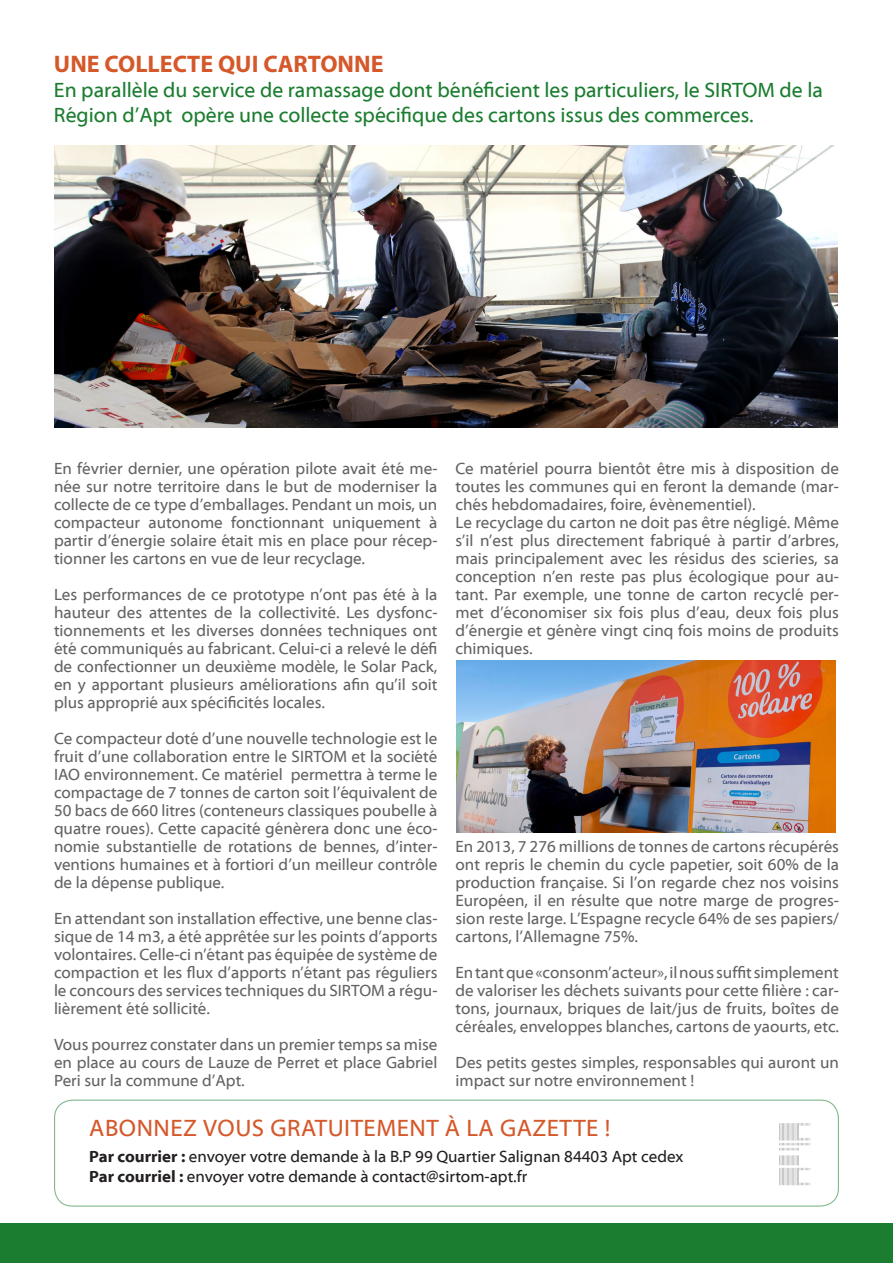
<style>
.page{position:relative;width:893px;height:1263px;background:#fff}
.page>*{position:absolute;margin:0;border:0;box-sizing:border-box;transform-origin:0 0}
.t1{font:24px "Myriad Web Pro";letter-spacing:.02em;color:#d5582a}
.t2{font:700 24px "Myriad Pro";color:#d5582a}
.t3{font:21px/25.5px "Myriad Web Pro";color:#1b7d30}
.t4{font:16.5px/18px "Myriad Web Pro";color:#636366;text-align:justify}
.t5{font:16.5px "Myriad Web Pro";color:#231f20}
.s1{font-weight:700}
</style>
<div class="page">
<div style="left:0;top:1223px;width:893px;height:40px;background:#1b7d30"></div>
<div style="left:54px;top:1099px;width:785px;height:107px;border:1px solid #1b7d30;border-radius:18px"></div>
<img style="left:457px;top:661px;width:379px;height:172px">
<img style="left:779px;top:1123px;width:31px;height:63px">
<img style="left:54px;top:146px;width:784px;height:282px">
<p class="t2" style="left:54px;top:48px;width:331px">UNE COLLECTE QUI CARTONNE</p>
<p class="t3" style="left:54px;top:77px;width:770px">En parallèle du service de ramassage dont bénéficient les particuliers, le SIRTOM de la<br>Région d’Apt opère une collecte spécifique des cartons issus des commerces.</p>
<p class="t4" style="left:54px;top:459px;width:385px">En février dernier, une opération pilote avait été me&shy;née sur notre territoire dans le but de moderniser la collecte de ce type d’emballages. Pendant un mois, un compacteur autonome fonctionnant uniquement à partir d’énergie solaire était mis en place pour récep&shy;tionner les cartons en vue de leur recyclage.</p>
<p class="t4" style="left:54px;top:585px;width:385px">Les performances de ce prototype n’ont pas été à la hauteur des attentes de la collectivité. Les dysfonc&shy;tionnements et les diverses données techniques ont été communiqués au fabricant. Celui-ci a relevé le défi de confectionner un deuxième modèle, le Solar Pack, en y apportant plusieurs améliorations afin qu’il soit plus approprié aux spécificités locales.</p>
<p class="t4" style="left:54px;top:729px;width:385px">Ce compacteur doté d’une nouvelle technologie est le fruit d’une collaboration entre le SIRTOM et la société IAO environnement. Ce matériel permettra à terme le compactage de 7 tonnes de carton soit l’équivalent de 50 bacs de 660 litres (conteneurs classiques poubelle à quatre roues). Cette capacité génèrera donc une éco&shy;nomie substantielle de rotations de bennes, d’inter&shy;ventions humaines et à fortiori d’un meilleur contrôle de la dépense publique.</p>
<p class="t4" style="left:54px;top:909px;width:385px">En attendant son installation effective, une benne clas&shy;sique de 14 m3, a été apprêtée sur les points d’apports volontaires. Celle-ci n’étant pas équipée de système de compaction et les flux d’apports n’étant pas réguliers le concours des services techniques du SIRTOM a régu&shy;lièrement été sollicité.</p>
<p class="t4" style="left:54px;top:1035px;width:385px">Vous pourrez constater dans un premier temps sa mise en place au cours de Lauze de Perret et place Gabriel Peri sur la commune d’Apt.</p>
<p class="t4" style="left:455px;top:459px;width:385px">Ce matériel pourra bientôt être mis à disposition de toutes les communes qui en feront la demande (mar&shy;chés hebdomadaires, foire, évènementiel).</p>
<p class="t4" style="left:455px;top:513px;width:385px">Le recyclage du carton ne doit pas être négligé. Même s’il n’est plus directement fabriqué à partir d’arbres, mais principalement avec les résidus des scieries, sa conception n’en reste pas plus écologique pour au&shy;tant. Par exemple, une tonne de carton recyclé per&shy;met d’économiser six fois plus d’eau, deux fois plus d’énergie et génère vingt cinq fois moins de produits chimiques.</p>
<p class="t4" style="left:455px;top:837px;width:385px">En 2013, 7 276 millions de tonnes de cartons récupérés ont repris le chemin du cycle papetier, soit 60% de la production française. Si l’on regarde chez nos voisins Européen, il en résulte que notre marge de progres&shy;sion reste large. L’Espagne recycle 64% de ses papiers/ cartons, l’Allemagne 75%.</p>
<p class="t4" style="left:455px;top:963px;width:385px">En tant que «consonm’acteur», il nous suffit simplement de valoriser les déchets suivants pour cette filière : car&shy;tons, journaux, briques de lait/jus de fruits, boîtes de céréales, enveloppes blanches, cartons de yaourts, etc.</p>
<p class="t4" style="left:455px;top:1053px;width:385px">Des petits gestes simples, responsables qui auront un impact sur notre environnement !</p>
<p class="t1" style="left:89px;top:1115px;width:523px">ABONNEZ VOUS GRATUITEMENT À LA GAZETTE !</p>
<p class="t5" style="left:89px;top:1148px;width:596px"><span class="s1">Par courrier :</span> envoyer votre demande à la B.P 99 Quartier Salignan 84403 Apt cedex</p>
<p class="t5" style="left:89px;top:1167px;width:440px"><span class="s1">Par courriel :</span> envoyer votre demande à contact@sirtom-apt.fr</p>
</div>
